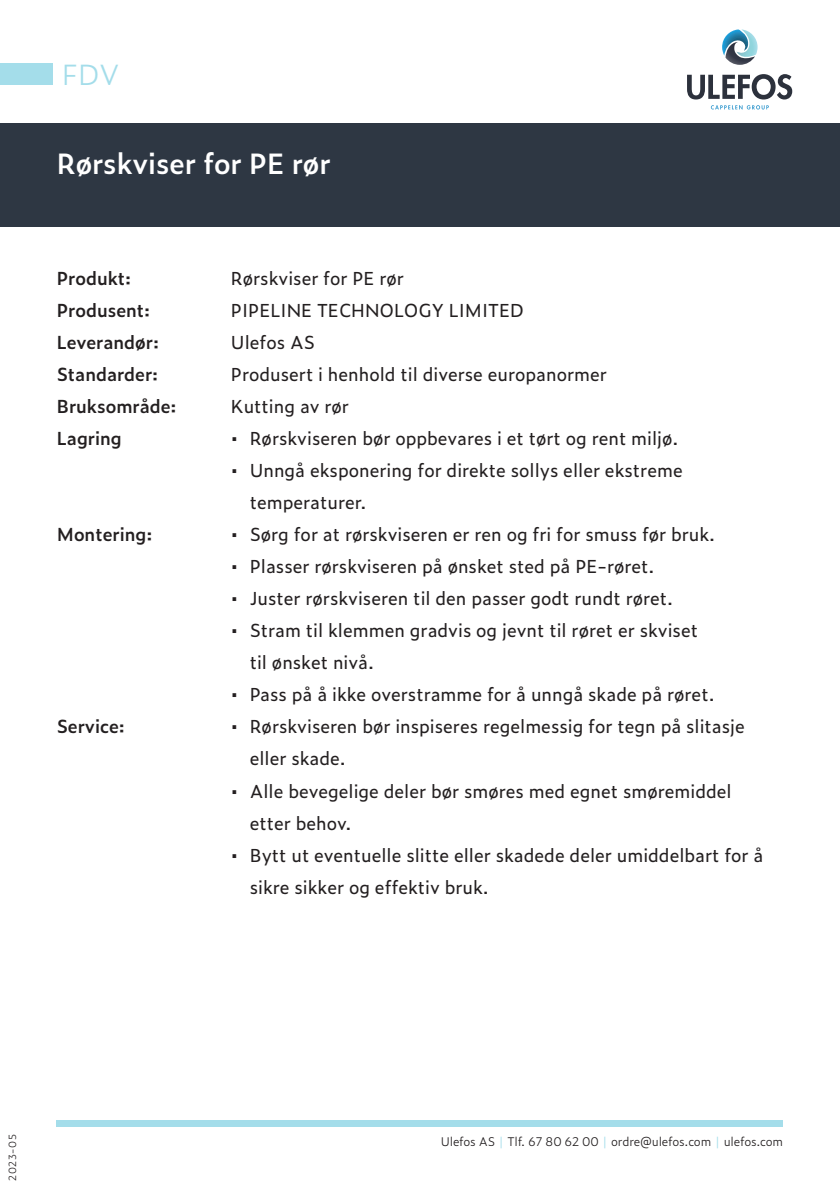
<style>
.page{position:relative;width:840px;height:1191px;background:#fff}
.page>*{position:absolute;margin:0;border:0;box-sizing:border-box;transform-origin:0 0}
.t1{font:600 28px "Zeitung Pro";color:#fff}
.t2{font:300 28px "Zeitung Pro";color:#a4ddea}
.t3{font:18px/32px "Zeitung Pro";color:#231f20}
.t4{font:600 18px "Zeitung Pro";color:#231f20}
.t5{font:300 12px "Zeitung Pro";letter-spacing:-.02em;color:#231f20}
.t6{font:300 10px "Zeitung Pro";letter-spacing:.06em;color:#231f20}
.s1{color:#a4ddea}
</style>
<div class="page">
<div style="left:0;top:143px;width:839px;height:84px;background:#2e3743"></div>
<div style="left:0;top:123px;width:839px;height:84px;background:#2e3743"></div>
<div style="left:57px;top:1120px;width:725px;height:6px;background:#a4ddea"></div>
<svg style="left:710px;top:105px;width:58px;height:4px"></svg>
<svg style="left:722px;top:29px;width:35px;height:36px"></svg>
<svg style="left:687px;top:74px;width:104px;height:25px"></svg>
<div style="left:0;top:63px;width:53px;height:22px;background:#a4ddea"></div>
<h1 class="t2" style="left:62px;top:53px;width:60px">FDV</h1>
<h1 class="t1" style="left:57px;top:143px;width:275px">Rørskviser for PE rør</h1>
<p class="t4" style="left:57px;top:265px;width:76px">Produkt:</p>
<p class="t3" style="left:231px;top:262px;width:174px">Rørskviser for PE rør</p>
<p class="t4" style="left:57px;top:297px;width:95px">Produsent:</p>
<p class="t3" style="left:231px;top:294px;width:294px">PIPELINE TECHNOLOGY LIMITED</p>
<p class="t4" style="left:57px;top:329px;width:104px">Leverandør:</p>
<p class="t3" style="left:231px;top:326px;width:85px">Ulefos AS</p>
<p class="t4" style="left:57px;top:361px;width:103px">Standarder:</p>
<p class="t3" style="left:231px;top:358px;width:377px">Produsert i henhold til diverse europanormer</p>
<p class="t4" style="left:57px;top:393px;width:121px">Bruksområde:</p>
<p class="t3" style="left:231px;top:390px;width:119px">Kutting av rør</p>
<p class="t4" style="left:57px;top:425px;width:66px">Lagring</p>
<p class="t3" style="left:231px;top:422px;width:448px">• Rørskviseren bør oppbevares i et tørt og rent miljø.</p>
<p class="t3" style="left:249px;top:454px;width:434px;text-indent:-19px">• Unngå eksponering for direkte sollys eller ekstreme temperaturer.</p>
<p class="t4" style="left:57px;top:521px;width:97px">Montering:</p>
<p class="t3" style="left:231px;top:518px;width:485px">• Sørg for at rørskviseren er ren og fri for smuss før bruk.</p>
<p class="t3" style="left:231px;top:550px;width:425px">• Plasser rørskviseren på ønsket sted på PE-røret.</p>
<p class="t3" style="left:231px;top:582px;width:443px">• Juster rørskviseren til den passer godt rundt røret.</p>
<p class="t3" style="left:249px;top:614px;width:449px;text-indent:-19px">• Stram til klemmen gradvis og jevnt til røret er skviset til ønsket nivå.</p>
<p class="t3" style="left:231px;top:678px;width:485px">• Pass på å ikke overstramme for å unngå skade på røret.</p>
<p class="t4" style="left:57px;top:713px;width:70px">Service:</p>
<p class="t3" style="left:249px;top:710px;width:496px;text-indent:-19px">• Rørskviseren bør inspiseres regelmessig for tegn på slitasje eller skade.</p>
<p class="t3" style="left:249px;top:774px;width:483px;text-indent:-19px">• Alle bevegelige deler bør smøres med egnet smøremiddel etter behov.</p>
<p class="t3" style="left:249px;top:838px;width:515px;text-indent:-19px">• Bytt ut eventuelle slitte eller skadede deler umiddelbart for å sikre sikker og effektiv bruk.</p>
<p class="t6" style="left:5px;top:1181px;width:49px;rotate:-90deg">2023-05</p>
<p class="t5" style="left:440px;top:1132px;width:344px">Ulefos AS <span class="s1">|</span> Tlf. 67 80 62 00 <span class="s1">|</span> ordre@ulefos.com <span class="s1">|</span> ulefos.com</p>
</div>
